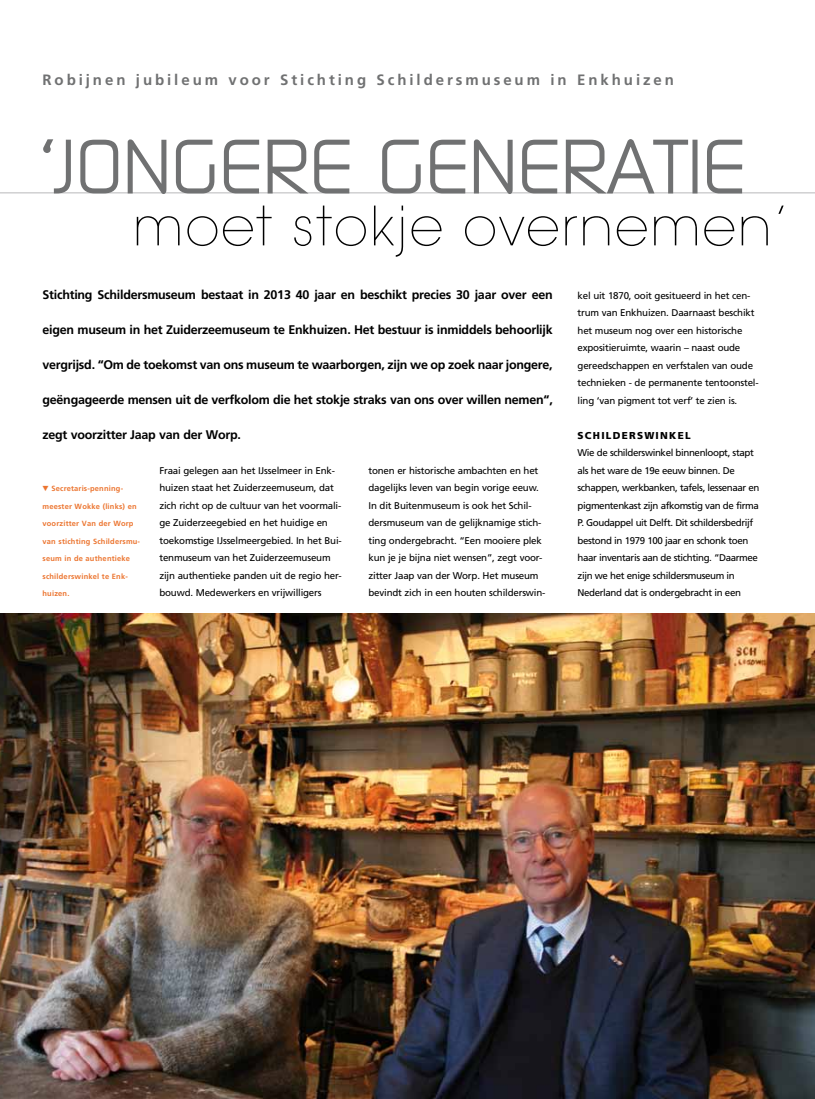
<style>
.page{position:relative;width:815px;height:1099px;background:#fff}
.page>*{position:absolute;margin:0;border:0;box-sizing:border-box;transform-origin:0 0}
.t1{font:200 53.75px "Avant Garde";letter-spacing:.03em;color:#000}
.t2{font:700 15px "Frutiger";letter-spacing:.195em;color:#707172}
.t3{font:700 12.5px "Frutiger";letter-spacing:-.02em;color:#000}
.t4{font:900 10px "Frutiger";letter-spacing:.125em;color:#000}
.t5{font:9.75px/17.5px "Frutiger";letter-spacing:-.02em;color:#000}
.t6{font:9.75px/17.5px "Frutiger";letter-spacing:-.04em;color:#000}
.t7{font:700 7.5px "Frutiger";letter-spacing:.025em;color:#ec7530}
.s1{font-family:"European Pi Three";font-weight:400}
</style>
<div class="page">
<hr style="left:0;top:192px;width:815px;height:1px;background:#c6c7c8">
<svg style="left:42px;top:139px;width:30px;height:55px"></svg>
<svg style="left:79px;top:139px;width:40px;height:55px"></svg>
<svg style="left:126px;top:139px;width:42px;height:55px"></svg>
<svg style="left:175px;top:139px;width:41px;height:55px"></svg>
<svg style="left:223px;top:139px;width:37px;height:55px"></svg>
<svg style="left:266px;top:139px;width:85px;height:55px"></svg>
<svg style="left:381px;top:139px;width:41px;height:55px"></svg>
<svg style="left:429px;top:139px;width:38px;height:55px"></svg>
<svg style="left:473px;top:139px;width:42px;height:55px"></svg>
<svg style="left:521px;top:139px;width:38px;height:55px"></svg>
<svg style="left:565px;top:139px;width:124px;height:55px"></svg>
<div style="left:692px;top:140px;width:6px;height:53px;border:2px solid #707172"></div>
<svg style="left:706px;top:139px;width:37px;height:55px"></svg>
<img style="left:0;top:613px;width:815px;height:485px">
<h2 class="t2" style="left:43px;top:71px;width:633px">Robijnen jubileum voor Stichting Schildersmuseum in E nkhuizen</h2>
<h1 class="t1" style="left:133px;top:194px;width:657px">moet stokje overnemen’</h1>
<p class="t3" style="left:43px;top:287px;width:512px">Stichting Schildersmuseum bestaat in 2013 40 jaar en beschikt precies 30 jaar over een</p>
<p class="t3" style="left:43px;top:322px;width:512px">eigen museum in het Zuiderzeemuseum te Enkhuizen. Het bestuur is inmiddels behoorlijk</p>
<p class="t3" style="left:43px;top:357px;width:512px">vergrijsd. “Om de toekomst van ons museum te waarborgen, zijn we op zoek naar jongere,</p>
<p class="t3" style="left:43px;top:392px;width:512px">geëngageerde mensen uit de verfkolom die het stokje straks van ons over willen nemen“,</p>
<p class="t3" style="left:43px;top:427px;width:200px">zegt voorzitter Jaap van der Worp.</p>
<p class="t7" style="left:43px;top:484px;width:82px"><span class="s1">H</span> Secretaris-penning-</p>
<p class="t7" style="left:43px;top:501px;width:96px">meester Wokke (links) en</p>
<p class="t7" style="left:43px;top:519px;width:93px">voorzitter Van der Worp</p>
<p class="t7" style="left:43px;top:536px;width:99px">van stichting Schildersmu-</p>
<p class="t7" style="left:43px;top:554px;width:89px">seum in de authentieke</p>
<p class="t7" style="left:43px;top:571px;width:87px">schilderswinkel te Enk-</p>
<p class="t7" style="left:43px;top:589px;width:28px">huizen.</p>
<p class="t5" style="left:159px;top:461px;width:184px">Fraai gelegen aan het IJsselmeer in Enk&shy;huizen staat het Zuiderzeemuseum, dat zich richt op de cultuur van het voormali&shy;ge Zuiderzeegebied en het huidige en toekomstige IJsselmeergebied. In het Bui&shy;tenmuseum van het Zuiderzeemuseum zijn authentieke panden uit de regio her&shy;bouwd. Medewerkers en vrijwilligers</p>
<p class="t5" style="left:369px;top:461px;width:178px">tonen er historische ambachten en het dagelijks leven van begin vorige eeuw.<br>In dit Buitenmuseum is ook het Schil&shy;dersmuseum van de gelijknamige stich&shy;ting ondergebracht. “Een mooiere plek kun je je bijna niet wensen”, zegt voor&shy;zitter Jaap van der Worp. Het museum bevindt zich in een houten schilderswin-</p>
<p class="t5" style="left:578px;top:286px;width:183px">kel uit 1870, ooit gesitueerd in het cen&shy;trum van Enkhuizen. Daarnaast beschikt het museum nog over een historische expositieruimte, waarin – naast oude gereedschappen en verfstalen van oude technieken - de permanente tentoonstel&shy;ling ‘van pigment tot verf’ te zien is.</p>
<p class="t4" style="left:578px;top:429px;width:115px">SCHILDERSWINKEL</p>
<p class="t6" style="left:578px;top:444px;width:183px">Wie de schilderswinkel binnenloopt, stapt als het ware de 19e eeuw binnen. De schappen, werkbanken, tafels, lessenaar en pigmentenkast zijn afkomstig van de firma P. Goudappel uit Delft. Dit schildersbedrijf bestond in 1979 100 jaar en schonk toen haar inventaris aan de stichting. “Daarmee zijn we het enige schildersmuseum in Nederland dat is ondergebracht in een</p>
</div>
